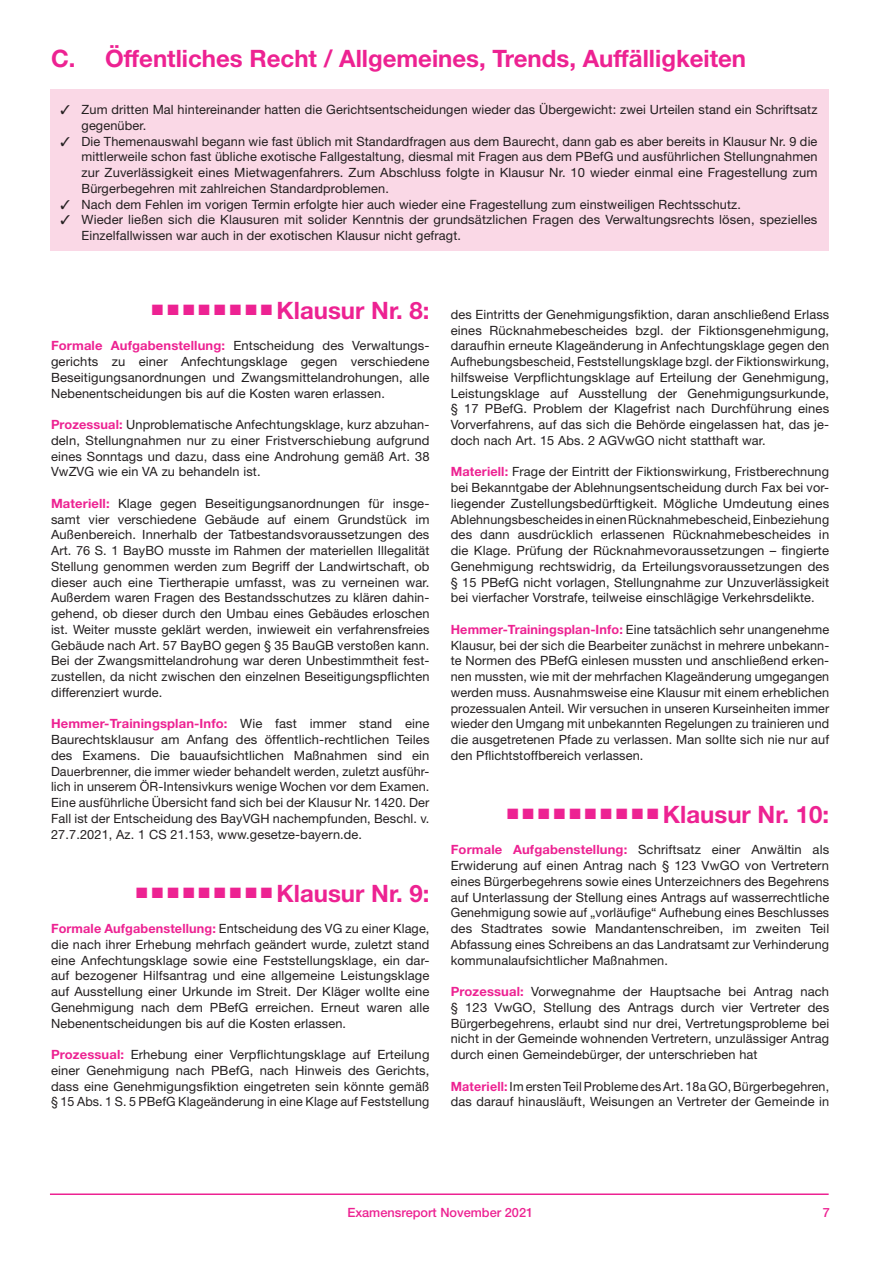
<style>
.page{position:relative;width:893px;height:1263px;background:#fff}
.page>*{position:absolute;margin:0;border:0;box-sizing:border-box;transform-origin:0 0}
.t1{font:700 24px "Helvetica Neue LT";color:#ed2292}
.t2{font:12.75px/15.8px "Helvetica Neue LT";letter-spacing:.01em;color:#231f20;text-align:justify}
.t3{font:500 12.75px "Helvetica Neue LT";color:#ed2292}
.s1{font-weight:700;color:#ed2292}
</style>
<div class="page">
<hr style="left:50px;top:1193px;width:779px;height:2px;background:#ed2292">
<div style="left:50px;top:89px;width:778px;height:162px;background:#fad8e6"></div>
<h1 class="t1" style="left:51px;top:43px;width:697px">C. Öffentliches Recht / Allgemeines, Trends, Auffälligkeiten</h1>
<p class="t2" style="left:82px;top:101px;width:737px;text-indent:-21px">✓ Zum dritten Mal hintereinander hatten die Gerichtsentscheidungen wieder das Übergewicht: zwei Urteilen stand ein Schriftsatz gegenüber.</p>
<p class="t2" style="left:82px;top:133px;width:737px;text-indent:-21px">✓ Die Themenauswahl begann wie fast üblich mit Standardfragen aus dem Baurecht, dann gab es aber bereits in Klausur Nr. 9 die mittlerweile schon fast übliche exotische Fallgestaltung, diesmal mit Fragen aus dem PBefG und ausführlichen Stellungnahmen zur Zuverlässigkeit eines Mietwagenfahrers. Zum Abschluss folgte in Klausur Nr. 10 wieder einmal eine Fragestellung zum Bürgerbegehren mit zahlreichen Standardproblemen.</p>
<p class="t2" style="left:61px;top:196px;width:682px">✓ Nach dem Fehlen im vorigen Termin erfolgte hier auch wieder eine Fragestellung zum einstweiligen Rechtsschutz.</p>
<p class="t2" style="left:82px;top:212px;width:737px;text-indent:-21px">✓ Wieder ließen sich die Klausuren mit solider Kenntnis der grundsätzlichen Fragen des Verwaltungsrechts lösen, spezielles<br>Einzelfallwissen war auch in der exotischen Klausur nicht gefragt.</p>
<h1 class="t1" style="left:152px;top:295px;width:279px">■ ■ ■ ■ ■ ■ ■ ■ Klausur Nr. 8:</h1>
<p class="t2" style="left:51px;top:338px;width:380px"><span class="s1">Formale Aufgabenstellung:</span> Entscheidung des Verwaltungs&shy;gerichts zu einer Anfechtungsklage gegen verschiedene Beseitigungsanordnungen und Zwangsmittelandrohungen, alle Nebenentscheidungen bis auf die Kosten waren erlassen.</p>
<p class="t2" style="left:51px;top:416px;width:380px"><span class="s1">Prozessual:</span> Unproblematische Anfechtungsklage, kurz abzuhan&shy;deln, Stellungnahmen nur zu einer Fristverschiebung aufgrund eines Sonntags und dazu, dass eine Androhung gemäß Art. 38<br>VwZVG wie ein VA zu behandeln ist.</p>
<p class="t2" style="left:51px;top:495px;width:380px"><span class="s1">Materiell:</span> Klage gegen Beseitigungsanordnungen für insge&shy;samt vier verschiedene Gebäude auf einem Grundstück im Außenbereich. Innerhalb der Tatbestandsvoraussetzungen des Art. 76 S. 1 BayBO musste im Rahmen der materiellen Illegalität Stellung genommen werden zum Begriff der Landwirtschaft, ob dieser auch eine Tiertherapie umfasst, was zu verneinen war.<br>Außerdem waren Fragen des Bestandsschutzes zu klären dahin&shy;gehend, ob dieser durch den Umbau eines Gebäudes erloschen ist. Weiter musste geklärt werden, inwieweit ein verfahrensfreies Gebäude nach Art. 57 BayBO gegen § 35 BauGB verstoßen kann.<br>Bei der Zwangsmittelandrohung war deren Unbestimmtheit fest&shy;zustellen, da nicht zwischen den einzelnen Beseitigungspflichten differenziert wurde.</p>
<p class="t2" style="left:51px;top:716px;width:380px"><span class="s1">Hemmer-Trainingsplan-Info:</span> Wie fast immer stand eine Baurechtsklausur am Anfang des öffentlich-rechtlichen Teiles des Examens. Die bauaufsichtlichen Maßnahmen sind ein Dauerbrenner, die immer wieder behandelt werden, zuletzt ausführ&shy;lich in unserem ÖR-Intensivkurs wenige Wochen vor dem Examen.<br>Eine ausführliche Übersicht fand sich bei der Klausur Nr. 1420. Der Fall ist der Entscheidung des BayVGH nachempfunden, Beschl. v.<br>27.7.2021, Az. 1 CS 21.153, www.gesetze-bayern.de.</p>
<h1 class="t1" style="left:136px;top:878px;width:295px">■ ■ ■ ■ ■ ■ ■ ■ ■ Klausur Nr. 9:</h1>
<p class="t2" style="left:51px;top:920px;width:380px"><span class="s1">Formale Aufgabenstellung:</span> Entscheidung des VG zu einer Klage, die nach ihrer Erhebung mehrfach geändert wurde, zuletzt stand eine Anfechtungsklage sowie eine Feststellungsklage, ein dar&shy;auf bezogener Hilfsantrag und eine allgemeine Leistungsklage auf Ausstellung einer Urkunde im Streit. Der Kläger wollte eine Genehmigung nach dem PBefG erreichen. Erneut waren alle Nebenentscheidungen bis auf die Kosten erlassen.</p>
<p class="t2" style="left:51px;top:1046px;width:380px"><span class="s1">Prozessual:</span> Erhebung einer Verpflichtungsklage auf Erteilung einer Genehmigung nach PBefG, nach Hinweis des Gerichts, dass eine Genehmigungsfiktion eingetreten sein könnte gemäß § 15 Abs. 1 S. 5 PBefG Klageänderung in eine Klage auf Feststellung</p>
<p class="t2" style="left:451px;top:306px;width:380px">des Eintritts der Genehmigungsfiktion, daran anschließend Erlass eines Rücknahmebescheides bzgl. der Fiktionsgenehmigung, daraufhin erneute Klageänderung in Anfechtungsklage gegen den Aufhebungsbescheid, Feststellungsklage bzgl. der Fiktionswirkung, hilfsweise Verpflichtungsklage auf Erteilung der Genehmigung, Leistungsklage auf Ausstellung der Genehmigungsurkunde, § 17 PBefG. Problem der Klagefrist nach Durchführung eines Vorverfahrens, auf das sich die Behörde eingelassen hat, das je&shy;doch nach Art. 15 Abs. 2 AGVwGO nicht statthaft war.</p>
<p class="t2" style="left:451px;top:464px;width:380px"><span class="s1">Materiell:</span> Frage der Eintritt der Fiktionswirkung, Fristberechnung bei Bekanntgabe der Ablehnungsentscheidung durch Fax bei vor&shy;liegender Zustellungsbedürftigkeit. Mögliche Umdeutung eines Ablehnungsbescheides in einen Rücknahmebescheid, Einbeziehung des dann ausdrücklich erlassenen Rücknahmebescheides in die Klage. Prüfung der Rücknahmevoraussetzungen – fingierte Genehmigung rechtswidrig, da Erteilungsvoraussetzungen des § 15 PBefG nicht vorlagen, Stellungnahme zur Unzuverlässigkeit bei vierfacher Vorstrafe, teilweise einschlägige Verkehrsdelikte.</p>
<p class="t2" style="left:451px;top:621px;width:380px"><span class="s1">Hemmer-Trainingsplan-Info:</span> Eine tatsächlich sehr unangenehme Klausur, bei der sich die Bearbeiter zunächst in mehrere unbekann&shy;te Normen des PBefG einlesen mussten und anschließend erken&shy;nen mussten, wie mit der mehrfachen Klageänderung umgegangen werden muss. Ausnahmsweise eine Klausur mit einem erheblichen prozessualen Anteil. Wir versuchen in unseren Kurseinheiten immer wieder den Umgang mit unbekannten Regelungen zu trainieren und die ausgetretenen Pfade zu verlassen. Man sollte sich nie nur auf den Pflichtstoffbereich verlassen.</p>
<h1 class="t1" style="left:507px;top:799px;width:324px">■ ■ ■ ■ ■ ■ ■ ■ ■ ■ Klausur Nr. 10:</h1>
<p class="t2" style="left:451px;top:842px;width:380px"><span class="s1">Formale Aufgabenstellung:</span> Schriftsatz einer Anwältin als Erwiderung auf einen Antrag nach § 123 VwGO von Vertretern eines Bürgerbegehrens sowie eines Unterzeichners des Begehrens auf Unterlassung der Stellung eines Antrags auf wasserrechtliche Genehmigung sowie auf „vorläufige“ Aufhebung eines Beschlusses des Stadtrates sowie Mandantenschreiben, im zweiten Teil Abfassung eines Schreibens an das Landratsamt zur Verhinderung kommunalaufsichtlicher Maßnahmen.</p>
<p class="t2" style="left:451px;top:983px;width:380px"><span class="s1">Prozessual:</span> Vorwegnahme der Hauptsache bei Antrag nach § 123 VwGO, Stellung des Antrags durch vier Vertreter des Bürgerbegehrens, erlaubt sind nur drei, Vertretungsprobleme bei nicht in der Gemeinde wohnenden Vertretern, unzulässiger Antrag durch einen Gemeindebürger, der unterschrieben hat</p>
<p class="t2" style="left:451px;top:1078px;width:380px"><span class="s1">Materiell:</span> Im ersten Teil Probleme des Art. 18a GO, Bürgerbegehren, das darauf hinausläuft, Weisungen an Vertreter der Gemeinde in</p>
<p class="t3" style="left:347px;top:1204px;width:187px">Examensreport November 2021</p>
<p class="t3" style="left:823px;top:1204px;width:9px">7</p>
</div>
